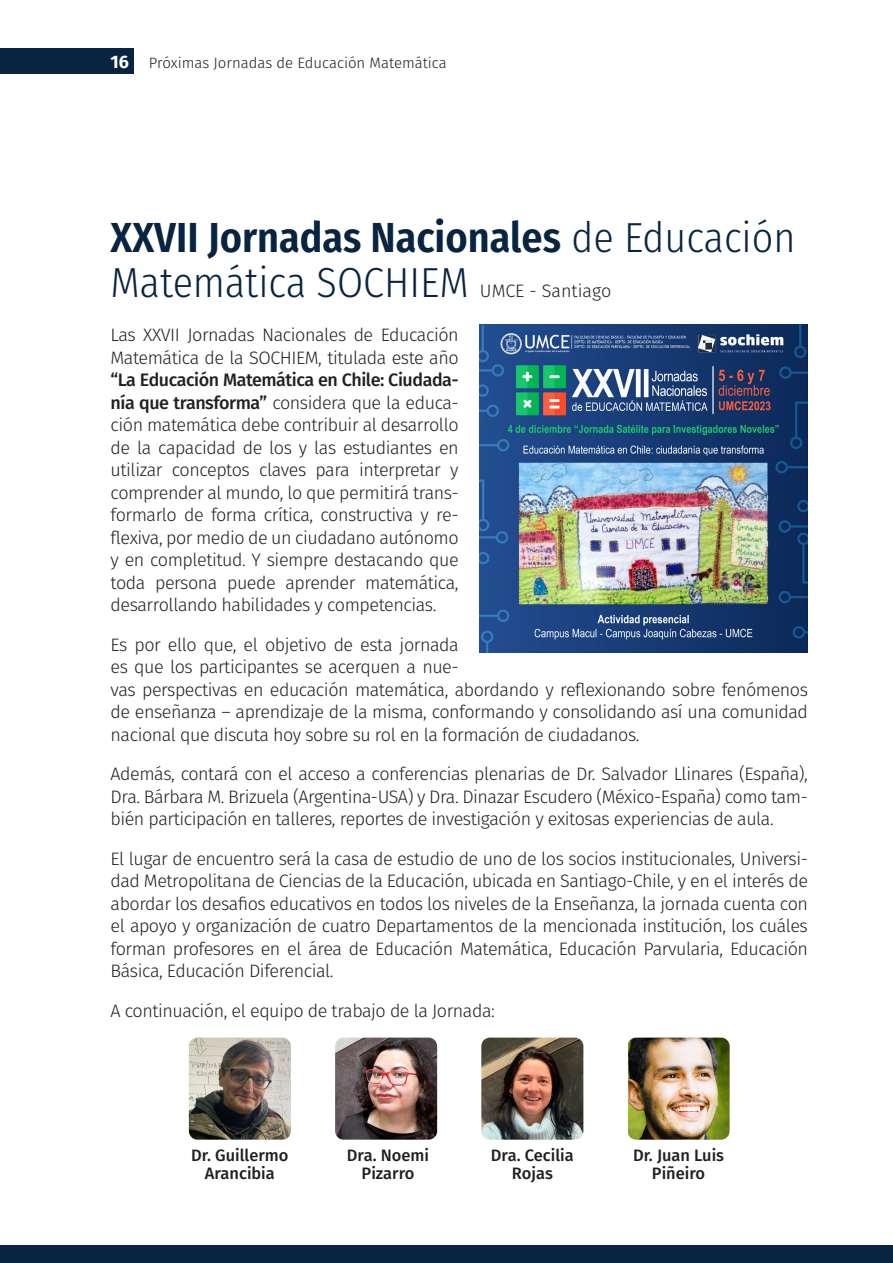
<style>
.page{position:relative;width:893px;height:1263px;background:#fff}
.page>*{position:absolute;margin:0;border:0;box-sizing:border-box;transform-origin:0 0}
.titulo2{font:300 42px/45px "Fira Sans Condensed";color:#082441}
.parrafo{font:300 18px/22.5px "Fira Sans";letter-spacing:-.025em;color:#231f20;text-align:justify}
.t1{font:700 18px "Fira Sans";color:#fff}
.parrafo-2{font:500 16.5px/18px "Fira Sans";color:#231f20;text-align:center}
.t2{font:300 15px "Fira Sans";color:#231f20}
.s1{font-weight:600}
.s2{font-weight:500}
</style>
<div class="page">
<div style="left:0;top:48px;width:134px;height:26px;background:#082441"></div>
<div style="left:0;top:1245px;width:893px;height:18px;background:#082441"></div>
<img style="left:480px;top:324px;width:328px;height:328px">
<img style="left:189px;top:1037px;width:102px;height:103px">
<img style="left:335px;top:1037px;width:102px;height:103px">
<img style="left:481px;top:1037px;width:102px;height:103px">
<img style="left:628px;top:1037px;width:102px;height:103px">
<p class="t1" style="left:111px;top:47px;width:20px">16</p>
<p class="t2" style="left:149px;top:52px;width:299px">Próximas Jornadas de Educación Matemática</p>
<p class="titulo2" style="left:111px;top:214px;width:686px"><span class="s1">XXVII Jornadas Nacionales</span> de Educación<br>Matemática SOCHIEM</p>
<p class="parrafo" style="left:480px;top:279px;width:133px">UMCE - Santiago</p>
<p class="parrafo" style="left:111px;top:323px;width:350px">Las XXVII Jornadas Nacionales de Educación Matemática de la SOCHIEM, titulada este año <span class="s2">“La Educación Matemática en Chile: Ciudada&shy;nía que transforma”</span> considera que la educa&shy;ción matemática debe contribuir al desarrollo de la capacidad de los y las estudiantes en utilizar conceptos claves para interpretar y comprender al mundo, lo que permitirá trans&shy;formarlo de forma crítica, constructiva y re&shy;flexiva, por medio de un ciudadano autónomo y en completitud. Y siempre destacando que toda persona puede aprender matemática, desarrollando habilidades y competencias.</p>
<p class="parrafo" style="left:111px;top:633px;width:699px;text-align:left">Es por ello que, el objetivo de esta jornada<br>es que los participantes se acerquen a nue-<br>vas perspectivas en educación matemática, abordando y reflexionando sobre fenómenos de enseñanza – aprendizaje de la misma, conformando y consolidando así una comunidad nacional que discuta hoy sobre su rol en la formación de ciudadanos.</p>
<p class="parrafo" style="left:111px;top:762px;width:699px">Además, contará con el acceso a conferencias plenarias de Dr. Salvador Llinares (España), Dra. Bárbara M. Brizuela (Argentina-USA) y Dra. Dinazar Escudero (México-España) como tam&shy;bién participación en talleres, reportes de investigación y exitosas experiencias de aula.</p>
<p class="parrafo" style="left:111px;top:847px;width:699px">El lugar de encuentro será la casa de estudio de uno de los socios institucionales, Universi&shy;dad Metropolitana de Ciencias de la Educación, ubicada en Santiago-Chile, y en el interés de abordar los desafios educativos en todos los niveles de la Enseñanza, la jornada cuenta con el apoyo y organización de cuatro Departamentos de la mencionada institución, los cuáles forman profesores en el área de Educación Matemática, Educación Parvularia, Educación Básica, Educación Diferencial.</p>
<p class="parrafo" style="left:111px;top:999px;width:386px">A continuación, el equipo de trabajo de la Jornada:</p>
<p class="parrafo-2" style="left:191px;top:1145px;width:99px">Dr. Guillermo<br>Arancibia</p>
<p class="parrafo-2" style="left:347px;top:1145px;width:84px">Dra. Noemi<br>Pizarro</p>
<p class="parrafo-2" style="left:491px;top:1145px;width:84px">Dra. Cecilia<br>Rojas</p>
<p class="parrafo-2" style="left:633px;top:1145px;width:93px">Dr. Juan Luis<br>Piñeiro</p>
</div>
